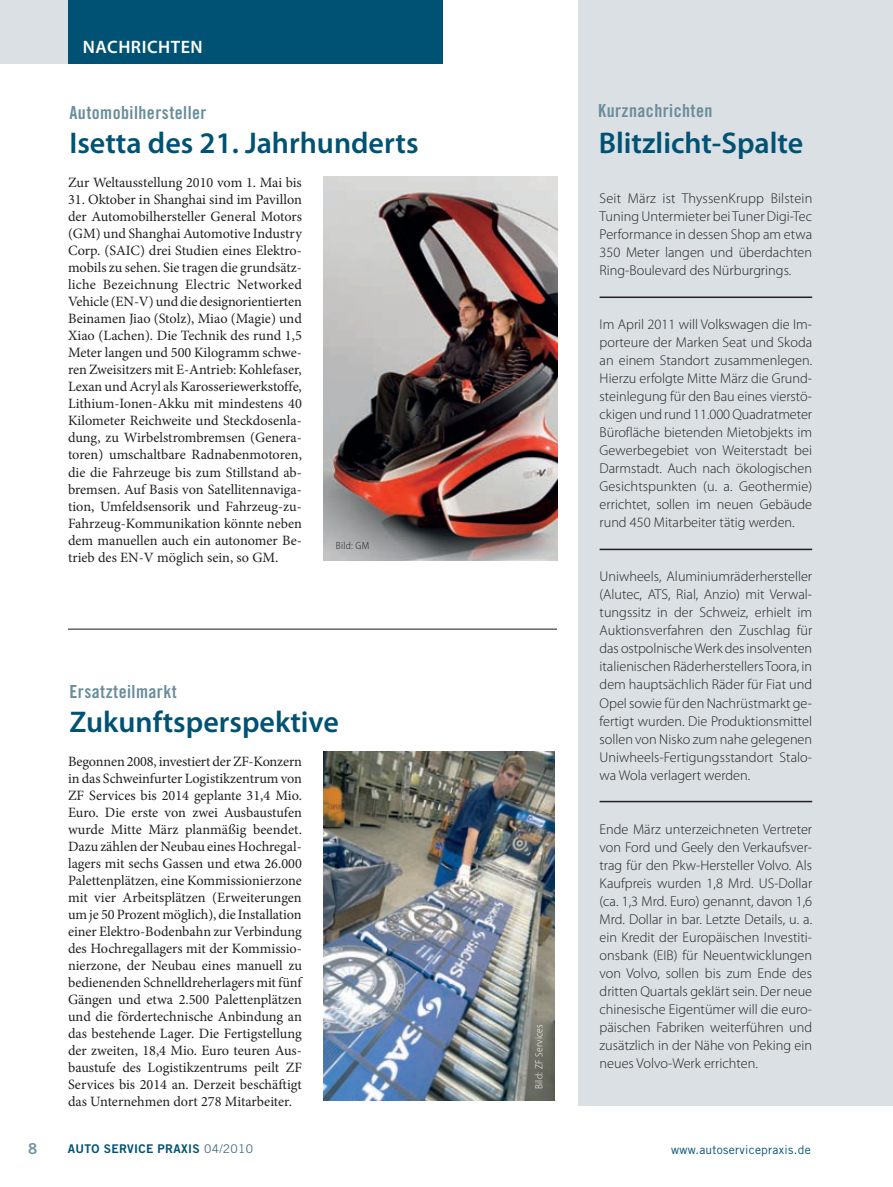
<style>
.page{position:relative;width:893px;height:1187px;background:#fff}
.page>*{position:absolute;margin:0;border:0;box-sizing:border-box;transform-origin:0 0}
.t1{font:600 30px "Myriad Pro";color:#005274}
.t2{font:18px "Trade Gothic LT Std Bd Cn 20";letter-spacing:.025em;color:#6a8d9c}
.t3{font:600 18px "Myriad Pro";letter-spacing:.03em;color:#fff}
.t4{font:14.25px/17px "Minion Pro";color:#231f20;text-align:justify}
.t5{font:300 14.25px/18px "Myriad Pro";color:#231f20;text-align:justify}
.t6{font:12px "Trade Gothic LT Std Bd 2";letter-spacing:.025em;color:#005274}
.t7{font:12px "Trade Gothic LT Std";letter-spacing:.025em;color:#005274}
.t8{font:300 semi-condensed 10.5px "Myriad Pro";letter-spacing:.025em;color:#fff}
.t9{font:300 semi-condensed 10.5px "Myriad Pro";letter-spacing:.025em;color:#231f20}
.s1{font-family:"Trade Gothic LT Std";color:#456e80}
</style>
<div class="page">
<div style="left:0;top:0;width:68px;height:64px;background:#dae0e3"></div>
<div style="left:68px;top:0;width:374px;height:64px;background:#005274"></div>
<hr style="left:68px;top:628px;width:489px;height:1px;background:#231f20">
<div style="left:578px;top:0;width:315px;height:1106px;background:#dae0e3"></div>
<hr style="left:600px;top:296px;width:212px;height:2px;background:#231f20">
<hr style="left:600px;top:548px;width:212px;height:2px;background:#231f20">
<hr style="left:600px;top:800px;width:212px;height:2px;background:#231f20">
<img style="left:323px;top:176px;width:234px;height:384px">
<img style="left:323px;top:751px;width:232px;height:349px">
<p class="t3" style="left:83px;top:35px;width:119px">Nachrichten</p>
<p class="t2" style="left:70px;top:102px;width:139px">Automobilhersteller</p>
<h1 class="t1" style="left:70px;top:124px;width:350px">Isetta des 21. Jahrhunderts</h1>
<p class="t4" style="left:68px;top:174px;width:235px">Zur Weltausstellung 2010 vom 1. Mai bis</p>
<p class="t4" style="left:68px;top:191px;width:235px">31. Oktober in Shanghai sind im Pavillon der Automobilhersteller General Motors (GM) und Shanghai Automotive Industry Corp. (SAIC) drei Studien eines Elektro&shy;mobils zu sehen. Sie tragen die grundsätz&shy;liche Bezeichnung Electric Networked Vehicle (EN-V) und die designorientierten Beinamen Jiao (Stolz), Miao (Magie) und Xiao (Lachen). Die Technik des rund 1,5<br>Meter langen und 500 Kilogramm schwe&shy;ren Zweisitzers mit E-Antrieb: Kohlefaser, Lexan und Acryl als Karosseriewerkstoffe, Lithium-Ionen-Akku mit mindestens 40<br>Kilometer Reichweite und Steckdosenla&shy;dung, zu Wirbelstrombremsen (Genera&shy;toren) umschaltbare Radnabenmotoren, die die Fahrzeuge bis zum Stillstand ab&shy;bremsen. Auf Basis von Satellitennaviga&shy;tion, Umfeldsensorik und Fahrzeug-zu-Fahrzeug-Kommunikation könnte neben dem manuellen auch ein autonomer Be&shy;trieb des EN-V möglich sein, so GM.</p>
<p class="t9" style="left:336px;top:540px;width:35px">Bild: GM</p>
<p class="t2" style="left:70px;top:680px;width:109px">Ersatzteilmarkt</p>
<h1 class="t1" style="left:70px;top:702px;width:271px">Zukunftsperspektive</h1>
<p class="t4" style="left:68px;top:752px;width:236px">Begonnen 2008, investiert der ZF-Konzern in das Schweinfurter Logistikzentrum von ZF Services bis 2014 geplante 31,4 Mio.<br>Euro. Die erste von zwei Ausbaustufen wurde Mitte März planmäßig beendet.<br>Dazu zählen der Neubau eines Hochregal&shy;lagers mit sechs Gassen und etwa 26.000<br>Palettenplätzen, eine Kommissionierzone mit vier Arbeitsplätzen (Erweiterungen um je 50 Prozent möglich), die Installation einer Elektro-Bodenbahn zur Verbindung des Hochregallagers mit der Kommissio&shy;nierzone, der Neubau eines manuell zu bedienenden Schnelldreherlagers mit fünf Gängen und etwa 2.500 Palettenplätzen und die fördertechnische Anbindung an das bestehende Lager. Die Fertigstellung der zweiten, 18,4 Mio. Euro teuren Aus&shy;baustufe des Logistikzentrums peilt ZF Services bis 2014 an. Derzeit beschäftigt das Unternehmen dort 278 Mitarbeiter.</p>
<p class="t8" style="left:533px;top:1089px;width:66px;rotate:-90deg">Bild: ZF Services</p>
<p class="t2" style="left:598px;top:99px;width:116px">Kurznachrichten</p>
<h1 class="t1" style="left:599px;top:124px;width:206px">Blitzlicht-Spalte</h1>
<p class="t5" style="left:600px;top:189px;width:214px">Seit März ist ThyssenKrupp Bilstein Tuning Untermieter bei Tuner Digi-Tec Performance in dessen Shop am etwa 350 Meter langen und überdachten Ring-Boulevard des Nürburgrings.</p>
<p class="t5" style="left:600px;top:315px;width:214px">Im April 2011 will Volkswagen die Im&shy;porteure der Marken Seat und Skoda an einem Standort zusammenlegen.<br>Hierzu erfolgte Mitte März die Grund&shy;steinlegung für den Bau eines vierstö&shy;ckigen und rund 11.000 Quadratmeter Bürofläche bietenden Mietobjekts im Gewerbegebiet von Weiterstadt bei Darmstadt. Auch nach ökologischen Gesichtspunkten (u. a. Geothermie) errichtet, sollen im neuen Gebäude rund 450 Mitarbeiter tätig werden.</p>
<p class="t5" style="left:600px;top:567px;width:214px">Uniwheels, Aluminiumräderhersteller (Alutec, ATS, Rial, Anzio) mit Verwal&shy;tungssitz in der Schweiz, erhielt im Auktionsverfahren den Zuschlag für das ostpolnische Werk des insolventen italienischen Räderherstellers Toora, in dem hauptsächlich Räder für Fiat und Opel sowie für den Nachrüstmarkt ge&shy;fertigt wurden. Die Produktionsmittel sollen von Nisko zum nahe gelegenen Uniwheels-Fertigungsstandort Stalo&shy;wa Wola verlagert werden.</p>
<p class="t5" style="left:600px;top:819px;width:214px">Ende März unterzeichneten Vertreter von Ford und Geely den Verkaufsver&shy;trag für den Pkw-Hersteller Volvo. Als Kaufpreis wurden 1,8 Mrd. US-Dollar (ca. 1,3 Mrd. Euro) genannt, davon 1,6<br>Mrd. Dollar in bar. Letzte Details, u. a. ein Kredit der Europäischen Investiti&shy;onsbank (EIB) für Neuentwicklungen von Volvo, sollen bis zum Ende des dritten Quartals geklärt sein. Der neue chinesische Eigentümer will die euro&shy;päischen Fabriken weiterführen und zusätzlich in der Nähe von Peking ein neues Volvo-Werk errichten.</p>
<p class="t6" style="left:68px;top:1141px;width:187px">AUTO SERVICE PRAXIS <span class="s1">04/2010</span></p>
<p class="t7" style="left:671px;top:1141px;width:141px">www.autoservicepraxis.de</p>
</div>
